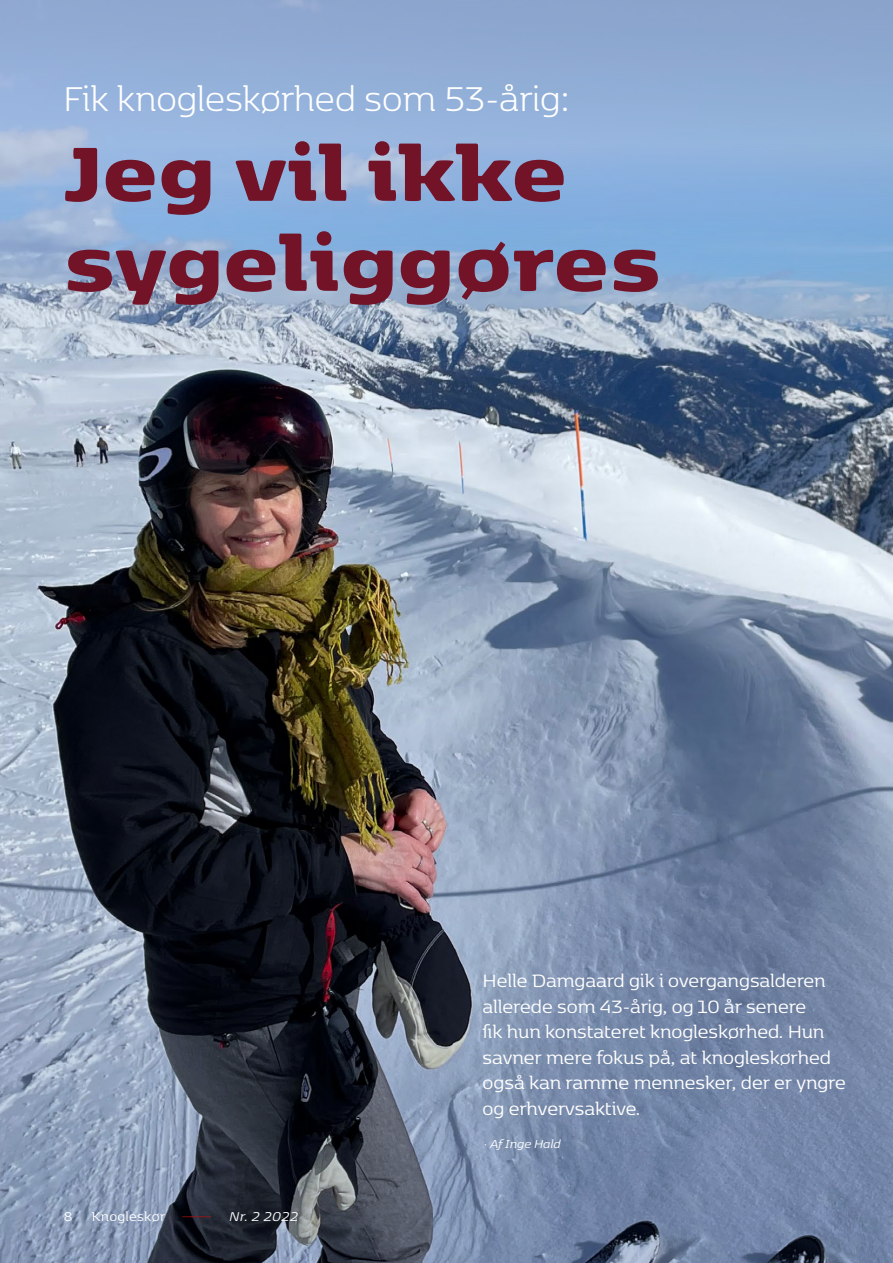
<style>
.page{position:relative;width:893px;height:1263px;background:#fff}
.page>*{position:absolute;margin:0;border:0;box-sizing:border-box;transform-origin:0 0}
.t1{font:900 90px/90px "Kobenhavn";color:#721327}
.t2{font:300 40.5px "Kobenhavn";color:#fff}
.t3{font:21px/25.5px "Kobenhavn";color:#fff}
.t4{font:15px "Kobenhavn";letter-spacing:.025em;color:#fff}
.t5{font:italic 13.5px "Kobenhavn";letter-spacing:-.005em;color:#fff}
.s1{font-family:"Neo Sans Std";font-weight:300;color:#b2110e}
.s2{font-style:italic}
</style>
<div class="page">
<img style="left:0;top:351px;width:893px;height:912px">
<svg style="left:0;top:0;width:893px;height:351px;background:#92b0d5"></svg>
<h2 class="t2" style="left:63px;top:84px;width:508px">Fik knogleskørhed som 53-årig:</h2>
<h1 class="t1" style="left:63px;top:130px;width:600px">Jeg vil ikke sygeliggøres</h1>
<p class="t4" style="left:64px;top:1211px;width:10px">8</p>
<p class="t4" style="left:91px;top:1211px;width:208px">Knogleskør <span class="s1">———</span> <span class="s2">Nr. 2 2022</span></p>
<p class="t3" style="left:483px;top:969px;width:365px">Helle Damgaard gik i overgangsalderen allerede som 43-årig, og 10 år senere<br>fik hun konstateret knogleskørhed. Hun savner mere fokus på, at knogleskørhed også kan ramme mennesker, der er yngre og erhvervsaktive.</p>
<p class="t5" style="left:483px;top:1139px;width:79px">· Af Inge Hald</p>
</div>
